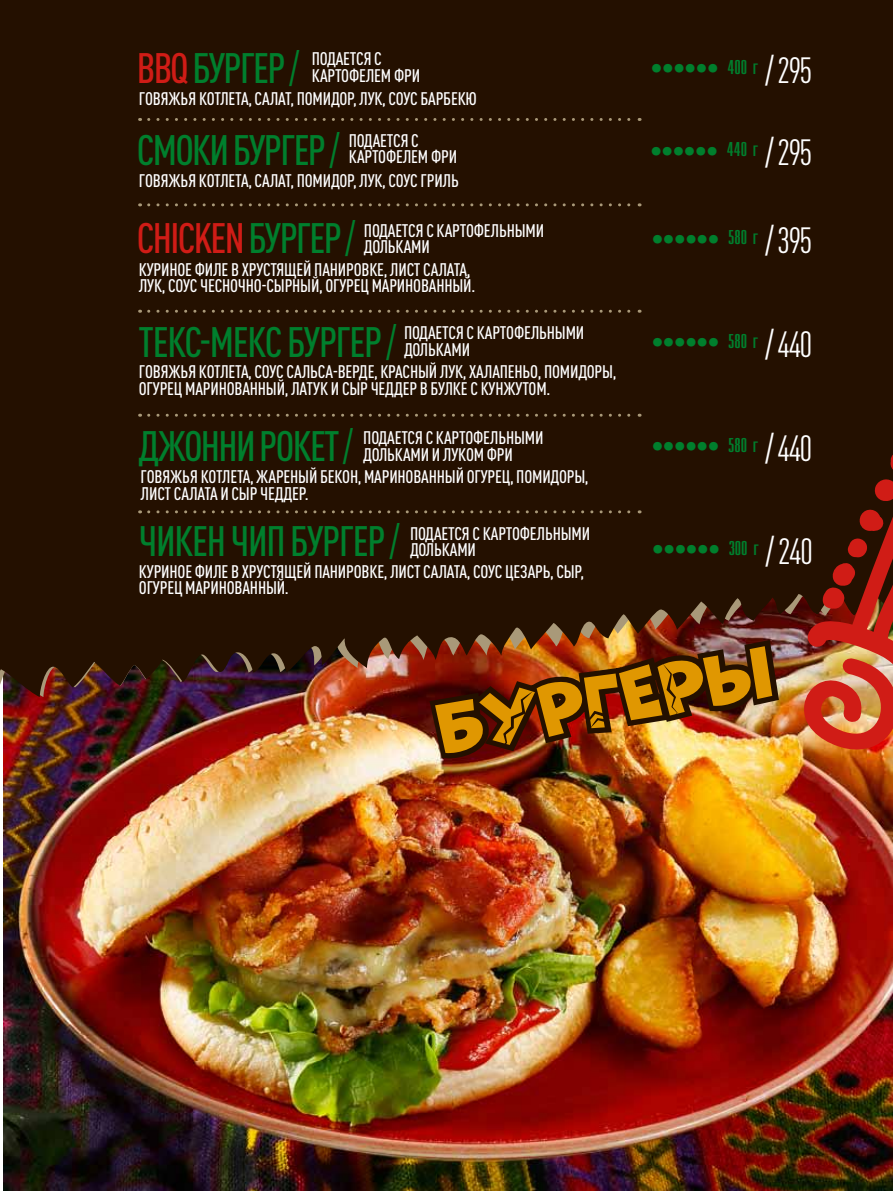
<style>
.page{position:relative;width:893px;height:1191px;background:#fff}
.page>*{position:absolute;margin:0;border:0;box-sizing:border-box;transform-origin:0 0}
.t1{font:500 condensed 42px "DIN Pro";letter-spacing:-.04em;color:#007f2d}
.t2{font:500 condensed 42px "DIN Pro";letter-spacing:-.04em;color:#d01c16}
.t3{font:700 31.5px "Kizo";color:#007f2d}
.t4{font:500 condensed 18px/16.5px "DIN Pro";letter-spacing:.035em;color:#fff}
.s1{color:#d01c16}
.s2{font-weight:400}
.s3{color:#007f2d}
.s4{font-weight:400;color:#007f2d}
.s5{font-size:21px}
.s6{font-family:"DIN Pro";font-weight:400;font-stretch:condensed;font-size:36px;color:#fff}
</style>
<div class="page">
<img style="left:3px;top:704px;width:890px;height:487px">
<div style="left:0;top:0;width:893px;height:704px;background:#241000"></div>
<img style="left:423px;top:634px;width:362px;height:131px">
<img style="left:435px;top:646px;width:337px;height:107px">
<svg style="left:801px;top:238px;width:92px;height:514px;background:#5c2310"></svg>
<svg style="left:149px;top:414px;width:491px;height:3px"></svg>
<svg style="left:149px;top:510px;width:491px;height:3px"></svg>
<svg style="left:149px;top:310px;width:491px;height:3px"></svg>
<svg style="left:149px;top:203px;width:491px;height:3px"></svg>
<svg style="left:149px;top:118px;width:491px;height:3px"></svg>
<h1 class="t1" style="left:137px;top:37px;width:164px"><span class="s1">BBQ</span> БУРГЕР <span class="s2">/</span></h1>
<p class="t4" style="left:312px;top:49px;width:101px">ПОДАЕТСЯ С<br>КАРТОФЕЛЕМ ФРИ</p>
<p class="t4" style="left:139px;top:89px;width:84px">ГОВЯЖЬЯ КОТЛЕТА</p>
<p class="t4" style="left:248px;top:89px;width:181px">, САЛАТ, ПОМИДОР, ЛУК, СОУС БАРБЕК</p>
<p class="t4" style="left:466px;top:89px;width:13px">Ю</p>
<h1 class="t1" style="left:137px;top:119px;width:205px">СМОКИ БУРГЕР <span class="s2">/</span></h1>
<p class="t4" style="left:349px;top:130px;width:101px">ПОДАЕТСЯ С<br>КАРТОФЕЛЕМ ФРИ</p>
<p class="t4" style="left:139px;top:171px;width:84px">ГОВЯЖЬЯ КОТЛЕТА</p>
<p class="t4" style="left:248px;top:171px;width:212px">, САЛАТ, ПОМИДОР, ЛУК, СОУС ГРИЛ Ь</p>
<h1 class="t2" style="left:137px;top:207px;width:220px">CHICKEN <span class="s3">БУРГЕР</span> <span class="s4">/</span></h1>
<p class="t4" style="left:364px;top:221px;width:179px">ПОДАЕТСЯ С КАРТОФЕЛЬНЫМИ<br>ДОЛЬКАМИ</p>
<p class="t4" style="left:139px;top:259px;width:184px">КУРИНОЕ ФИЛЕ В ХРУСТЯЩЕЙ ПАНИР</p>
<p class="t4" style="left:354px;top:259px;width:86px">ОВКЕ, ЛИСТ САЛАТА</p>
<p class="t4" style="left:467px;top:259px;width:5px">,</p>
<p class="t4" style="left:139px;top:276px;width:252px">ЛУК, СОУС ЧЕСНОЧНО-СЫРНЫЙ, ОГУРЕЦ МАРИН</p>
<p class="t4" style="left:413px;top:276px;width:17px">ОВАНН</p>
<p class="t4" style="left:452px;top:276px;width:24px">ЫЙ.</p>
<h1 class="t1" style="left:139px;top:311px;width:259px">ТЕКС-МЕКС БУРГЕР <span class="s2">/</span></h1>
<p class="t4" style="left:404px;top:323px;width:179px">ПОДАЕТСЯ С КАРТОФЕЛЬНЫМИ<br>ДОЛЬКАМИ</p>
<p class="t4" style="left:139px;top:362px;width:84px">ГОВЯЖЬЯ КОТЛЕТА</p>
<p class="t4" style="left:248px;top:362px;width:98px">, СОУС САЛ ЬСА-ВЕРДЕ</p>
<p class="t4" style="left:374px;top:362px;width:111px">, КРАСНЫЙ ЛУК, ХАЛАПЕН</p>
<p class="t4" style="left:523px;top:362px;width:95px">ЬО, ПОМИДОРЫ,</p>
<p class="t4" style="left:139px;top:378px;width:66px">ОГУРЕ Ц МАРИН</p>
<p class="t4" style="left:227px;top:378px;width:17px">ОВАНН</p>
<p class="t4" style="left:266px;top:378px;width:121px">ЫЙ, ЛАТУК И СЫР ЧЕДДЕР</p>
<p class="t4" style="left:420px;top:378px;width:132px">В БУЛКЕ С КУНЖУТОМ.</p>
<h1 class="t1" style="left:139px;top:415px;width:216px">ДЖОННИ РОКЕТ <span class="s2">/</span></h1>
<p class="t4" style="left:363px;top:428px;width:179px">ПОДАЕТСЯ С КАРТОФЕЛЬНЫМИ<br>ДОЛЬКАМИ И ЛУКОМ ФРИ</p>
<p class="t4" style="left:141px;top:467px;width:84px">ГОВЯЖЬЯ КОТЛЕТА</p>
<p class="t4" style="left:250px;top:467px;width:27px">, ЖАРЕН</p>
<p class="t4" style="left:298px;top:467px;width:85px">ЫЙ БЕКОН, МАРИН</p>
<p class="t4" style="left:406px;top:467px;width:17px">ОВАНН</p>
<p class="t4" style="left:445px;top:467px;width:145px">ЫЙ ОГУРЕЦ, ПОМИДОРЫ,</p>
<p class="t4" style="left:141px;top:483px;width:50px">ЛИ СТ САЛАТА</p>
<p class="t4" style="left:220px;top:483px;width:57px">И СЫР ЧЕДДЕР</p>
<p class="t4" style="left:305px;top:483px;width:5px">.</p>
<h1 class="t1" style="left:139px;top:510px;width:35px">ЧИКЕН</h1>
<h1 class="t1" style="left:231px;top:510px;width:171px">ЧИП БУРГЕР <span class="s2">/</span></h1>
<p class="t4" style="left:410px;top:523px;width:179px">ПОДАЕТСЯ С КАРТОФЕЛЬНЫМИ<br>ДОЛЬКАМИ</p>
<p class="t4" style="left:139px;top:561px;width:184px">КУРИНОЕ ФИЛЕ В ХРУСТЯЩЕЙ ПАНИР</p>
<p class="t4" style="left:354px;top:561px;width:86px">ОВКЕ, ЛИСТ САЛАТА</p>
<p class="t4" style="left:467px;top:561px;width:119px">, СОУС ЦЕЗАРЬ, СЫР,</p>
<p class="t4" style="left:139px;top:578px;width:66px">ОГУРЕ Ц МАРИН</p>
<p class="t4" style="left:227px;top:578px;width:17px">ОВАНН</p>
<p class="t4" style="left:266px;top:578px;width:24px">ЫЙ.</p>
<h2 class="t3" style="left:652px;top:48px;width:162px">•••••• <span class="s5">400 г</span> <span class="s6">/ 295</span></h2>
<h2 class="t3" style="left:651px;top:130px;width:163px">•••••• <span class="s5">440 г</span> <span class="s6">/ 295</span></h2>
<h2 class="t3" style="left:652px;top:219px;width:162px">•••••• <span class="s5">580 г</span> <span class="s6">/ 395</span></h2>
<h2 class="t3" style="left:652px;top:322px;width:162px">•••••• <span class="s5">580 г</span> <span class="s6">/ 440</span></h2>
<h2 class="t3" style="left:652px;top:426px;width:162px">•••••• <span class="s5">580 г</span> <span class="s6">/ 440</span></h2>
<h2 class="t3" style="left:653px;top:529px;width:162px">•••••• <span class="s5">300 г</span> <span class="s6">/ 240</span></h2>
</div>
